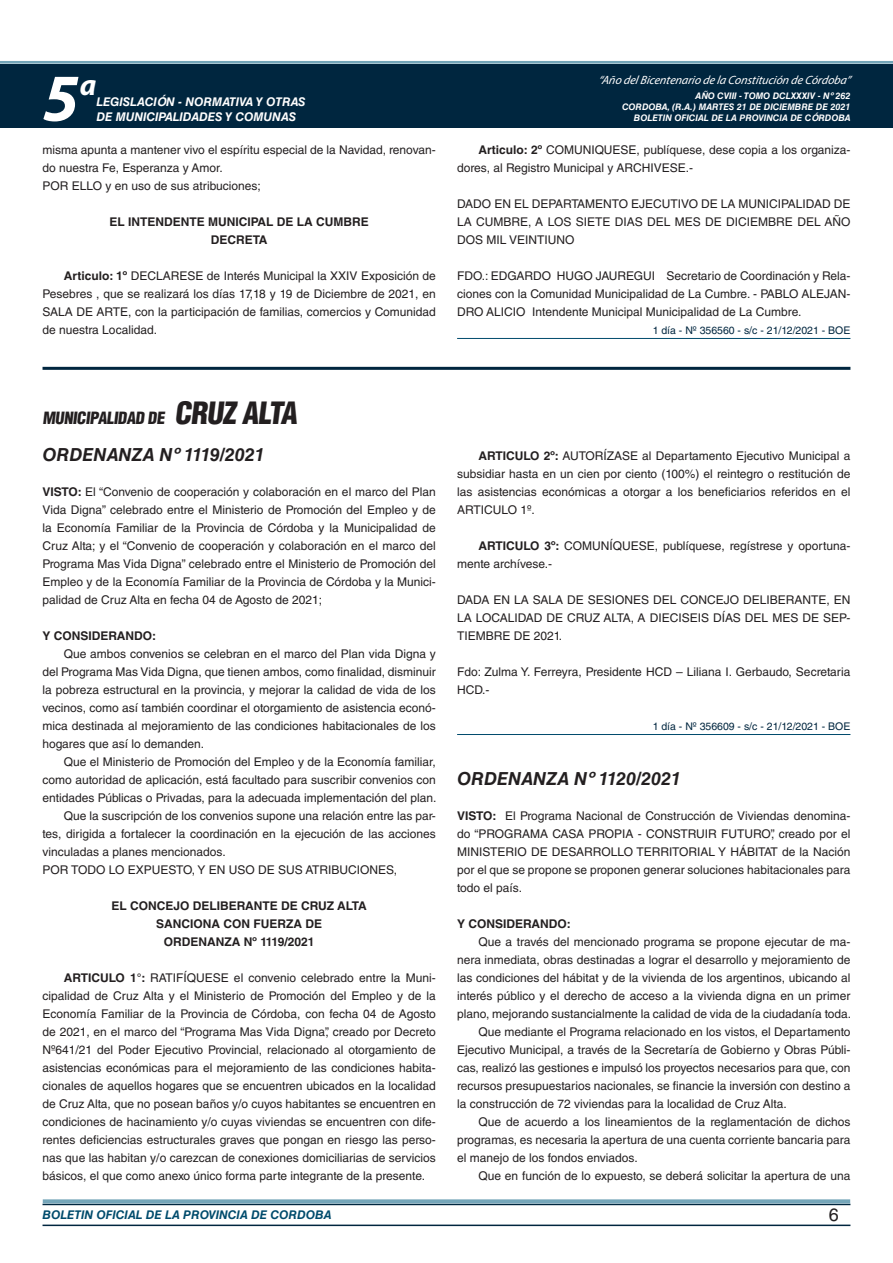
<style>
.page{position:relative;width:893px;height:1263px;background:#fff}
.page>*{position:absolute;margin:0;border:0;box-sizing:border-box;transform-origin:0 0}
.t1{font:italic 700 67.5px "Myriad Pro";color:#fff}
.t2{font:italic 700 30px "Myriad Pro";color:#fff}
.t3{font:italic 700 18px "Helvetica LT Std";color:#231f20}
.t4{font:18px "Helvetica LT Std";color:#231f20}
.t5{font:900 condensed 16.5px "Helvetica LT Std";color:#231f20}
.t6{font:12px/18px "Helvetica LT Std";color:#231f20;text-align:justify}
.t7{font:700 12px/18px "Helvetica LT Std";color:#231f20;text-align:center}
.t8{font:italic 700 12px "Helvetica LT Std";color:#fff}
.t9{font:italic 12px "Myriad Pro";color:#fff}
.t10{font:italic 700 12px "Helvetica LT Std";color:#004b6c}
.t11{font:10.5px "Helvetica LT Std";color:#00263f}
.t12{font:italic 700 9px/10.8px "Helvetica LT Std";color:#fff;text-align:right}
.s1{font-weight:700}
.s2{font-size:30px}
</style>
<div class="page">
<div style="left:0;top:61px;width:893px;height:6px;background:#fff;opacity:.75"></div>
<div style="left:0;top:64px;width:893px;height:64px;background:#00263f"></div>
<hr style="left:43px;top:1224px;width:807px;height:2px;background:#00263f">
<div style="left:42px;top:1198px;width:809px;height:8px;background:#fff;opacity:.75"></div>
<hr style="left:457px;top:338px;width:393px;height:1px;background:#004b6c">
<hr style="left:43px;top:367px;width:807px;height:3px;background:#00263f">
<hr style="left:457px;top:734px;width:393px;height:1px;background:#004b6c">
<h1 class="t1" style="left:43px;top:54px;width:38px">5</h1>
<h2 class="t2" style="left:80px;top:66px;width:18px">a</h2>
<p class="t8" style="left:96px;top:95px;width:211px">LEGISLACIÓN - NORMATIVA Y OTRAS</p>
<p class="t8" style="left:96px;top:109px;width:201px">DE MUNICIPALIDADES Y COMUNAS</p>
<p class="t9" style="left:598px;top:72px;width:254px">“Año delBicentenario de la Constitución de Córdoba”</p>
<p class="t12" style="left:622px;top:91px;width:230px">AÑO CVIII - TOMO DCLXXXIV - Nº 262<br>CORDOBA, (R.A.) MARTES 21 DE DICIEMBRE DE 2021<br>BOLETIN OFICIAL DE LA PROVINCIA DE CÓRDOBA</p>
<p class="t6" style="left:43px;top:141px;width:395px;text-align:left">misma apunta a mantener vivo el espíritu especial de la Navidad, renovan&shy;do nuestra Fe, Esperanza y Amor.<br>POR ELLO y en uso de sus atribuciones;</p>
<p class="t7" style="left:109px;top:212px;width:261px">EL INTENDENTE MUNICIPAL DE LA CUMBRE<br>DECRETA</p>
<p class="t6" style="left:43px;top:267px;width:395px;text-indent:21px"><span class="s1">Articulo: 1º</span> DECLARESE de Interés Municipal la XXIV Exposición de Pesebres , que se realizará los días 17,18 y 19 de Diciembre de 2021, en SALA DE ARTE, con la participación de familias, comercios y Comunidad de nuestra Localidad.</p>
<p class="t6" style="left:457px;top:141px;width:395px;text-indent:21px"><span class="s1">Articulo: 2º</span> COMUNIQUESE, publíquese, dese copia a los organiza&shy;dores, al Registro Municipal y ARCHIVESE.-</p>
<p class="t6" style="left:457px;top:195px;width:395px">DADO EN EL DEPARTAMENTO EJECUTIVO DE LA MUNICIPALIDAD DE LA CUMBRE, A LOS SIETE DIAS DEL MES DE DICIEMBRE DEL AÑO DOS MIL VEINTIUNO</p>
<p class="t6" style="left:457px;top:267px;width:395px">FDO.: EDGARDO HUGO JAUREGUI Secretario de Coordinación y Rela&shy;ciones con la Comunidad Municipalidad de La Cumbre. - PABLO ALEJAN-DRO ALICIO Intendente Municipal Municipalidad de La Cumbre.</p>
<p class="t11" style="left:653px;top:324px;width:199px">1 día - Nº 356560 - s/c - 21/12/2021 - BOE</p>
<h3 class="t5" style="left:43px;top:407px;width:261px">MUNICIPALIDAD DE <span class="s2">CRUZ ALTA</span></h3>
<h3 class="t3" style="left:43px;top:444px;width:224px">ORDENANZA Nº 1119/2021</h3>
<p class="t6" style="left:43px;top:483px;width:395px"><span class="s1">VISTO:</span> El “Convenio de cooperación y colaboración en el marco del Plan Vida Digna” celebrado entre el Ministerio de Promoción del Empleo y de la Economía Familiar de la Provincia de Córdoba y la Municipalidad de Cruz Alta; y el “Convenio de cooperación y colaboración en el marco del Programa Mas Vida Digna” celebrado entre el Ministerio de Promoción del Empleo y de la Economía Familiar de la Provincia de Córdoba y la Munici&shy;palidad de Cruz Alta en fecha 04 de Agosto de 2021;</p>
<p class="t7" style="left:43px;top:626px;width:115px">Y CONSIDERANDO:</p>
<p class="t6" style="left:43px;top:645px;width:395px;text-indent:21px">Que ambos convenios se celebran en el marco del Plan vida Digna y del Programa Mas Vida Digna, que tienen ambos, como finalidad, disminuir la pobreza estructural en la provincia, y mejorar la calidad de vida de los vecinos, como así también coordinar el otorgamiento de asistencia econó&shy;mica destinada al mejoramiento de las condiciones habitacionales de los hogares que así lo demanden.</p>
<p class="t6" style="left:64px;top:753px;width:374px">Que el Ministerio de Promoción del Empleo y de la Economía familiar,</p>
<p class="t6" style="left:43px;top:771px;width:395px">como autoridad de aplicación, está facultado para suscribir convenios con</p>
<p class="t6" style="left:43px;top:789px;width:396px">entidades Públicas o Privadas, para la adecuada implementación del plan.</p>
<p class="t6" style="left:64px;top:807px;width:374px">Que la suscripción de los convenios supone una relación entre las par-</p>
<p class="t6" style="left:43px;top:825px;width:395px">tes, dirigida a fortalecer la coordinación en la ejecución de las acciones</p>
<p class="t6" style="left:43px;top:843px;width:185px">vinculadas a planes mencionados.</p>
<p class="t6" style="left:43px;top:861px;width:356px">POR TODO LO EXPUESTO, Y EN USO DE SUS ATRIBUCIONES,</p>
<p class="t7" style="left:112px;top:896px;width:257px">EL CONCEJO DELIBERANTE DE CRUZ ALTA<br>SANCIONA CON FUERZA DE<br>ORDENANZA Nº 1119/2021</p>
<p class="t6" style="left:43px;top:969px;width:395px;text-indent:21px"><span class="s1">ARTICULO 1°:</span> RATIFÍQUESE el convenio celebrado entre la Muni&shy;cipalidad de Cruz Alta y el Ministerio de Promoción del Empleo y de la Economía Familiar de la Provincia de Córdoba, con fecha 04 de Agosto de 2021, en el marco del “Programa Mas Vida Digna”, creado por Decreto Nº641/21 del Poder Ejecutivo Provincial, relacionado al otorgamiento de asistencias económicas para el mejoramiento de las condiciones habita&shy;cionales de aquellos hogares que se encuentren ubicados en la localidad de Cruz Alta, que no posean baños y/o cuyos habitantes se encuentren en condiciones de hacinamiento y/o cuyas viviendas se encuentren con dife&shy;rentes deficiencias estructurales graves que pongan en riesgo las perso&shy;nas que las habitan y/o carezcan de conexiones domiciliarias de servicios básicos, el que como anexo único forma parte integrante de la presente.</p>
<p class="t6" style="left:457px;top:447px;width:395px;text-indent:21px"><span class="s1">ARTICULO 2º:</span> AUTORÍZASE al Departamento Ejecutivo Municipal a subsidiar hasta en un cien por ciento (100%) el reintegro o restitución de las asistencias económicas a otorgar a los beneficiarios referidos en el ARTICULO 1º.</p>
<p class="t6" style="left:457px;top:537px;width:395px;text-indent:21px"><span class="s1">ARTICULO 3º:</span> COMUNÍQUESE, publíquese, regístrese y oportuna&shy;mente archívese.-</p>
<p class="t6" style="left:457px;top:591px;width:395px">DADA EN LA SALA DE SESIONES DEL CONCEJO DELIBERANTE, EN LA LOCALIDAD DE CRUZ ALTA, A DIECISEIS DÍAS DEL MES DE SEP-TIEMBRE DE 2021.</p>
<p class="t6" style="left:457px;top:663px;width:395px">Fdo: Zulma Y. Ferreyra, Presidente HCD – Liliana I. Gerbaudo, Secretaria<br>HCD.-</p>
<p class="t11" style="left:653px;top:720px;width:199px">1 día - Nº 356609 - s/c - 21/12/2021 - BOE</p>
<h3 class="t3" style="left:457px;top:768px;width:225px">ORDENANZA Nº 1120/2021</h3>
<p class="t6" style="left:457px;top:807px;width:395px"><span class="s1">VISTO:</span> El Programa Nacional de Construcción de Viviendas denomina&shy;do “PROGRAMA CASA PROPIA - CONSTRUIR FUTURO”, creado por el MINISTERIO DE DESARROLLO TERRITORIAL Y HÁBITAT de la Nación por el que se propone se proponen generar soluciones habitacionales para todo el país.</p>
<p class="t7" style="left:457px;top:914px;width:115px">Y CONSIDERANDO:</p>
<p class="t6" style="left:478px;top:933px;width:374px">Que a través del mencionado programa se propone ejecutar de ma-</p>
<p class="t6" style="left:457px;top:951px;width:395px">nera inmediata, obras destinadas a lograr el desarrollo y mejoramiento de</p>
<p class="t6" style="left:457px;top:969px;width:395px">las condiciones del hábitat y de la vivienda de los argentinos, ubicando al</p>
<p class="t6" style="left:457px;top:987px;width:395px">interés público y el derecho de acceso a la vivienda digna en un primer</p>
<p class="t6" style="left:457px;top:1005px;width:396px">plano, mejorando sustancialmente la calidad de vida de la ciudadanía toda.</p>
<p class="t6" style="left:478px;top:1023px;width:374px">Que mediante el Programa relacionado en los vistos, el Departamento</p>
<p class="t6" style="left:457px;top:1041px;width:395px">Ejecutivo Municipal, a través de la Secretaría de Gobierno y Obras Públi-</p>
<p class="t6" style="left:457px;top:1059px;width:395px">cas, realizó las gestiones e impulsó los proyectos necesarios para que, con</p>
<p class="t6" style="left:457px;top:1077px;width:395px">recursos presupuestarios nacionales, se financie la inversión con destino a</p>
<p class="t6" style="left:457px;top:1095px;width:331px">la construcción de 72 viviendas para la localidad de Cruz Alta.</p>
<p class="t6" style="left:478px;top:1113px;width:373px">Que de acuerdo a los lineamientos de la reglamentación de dichos</p>
<p class="t6" style="left:457px;top:1131px;width:395px">programas, es necesaria la apertura de una cuenta corriente bancaria para</p>
<p class="t6" style="left:457px;top:1149px;width:182px">el manejo de los fondos enviados.</p>
<p class="t6" style="left:478px;top:1167px;width:374px">Que en función de lo expuesto, se deberá solicitar la apertura de una</p>
<p class="t10" style="left:43px;top:1208px;width:290px">BOLETIN OFICIAL DE LA PROVINCIA DE CORDOBA</p>
<h3 class="t4" style="left:829px;top:1204px;width:12px">6</h3>
</div>
